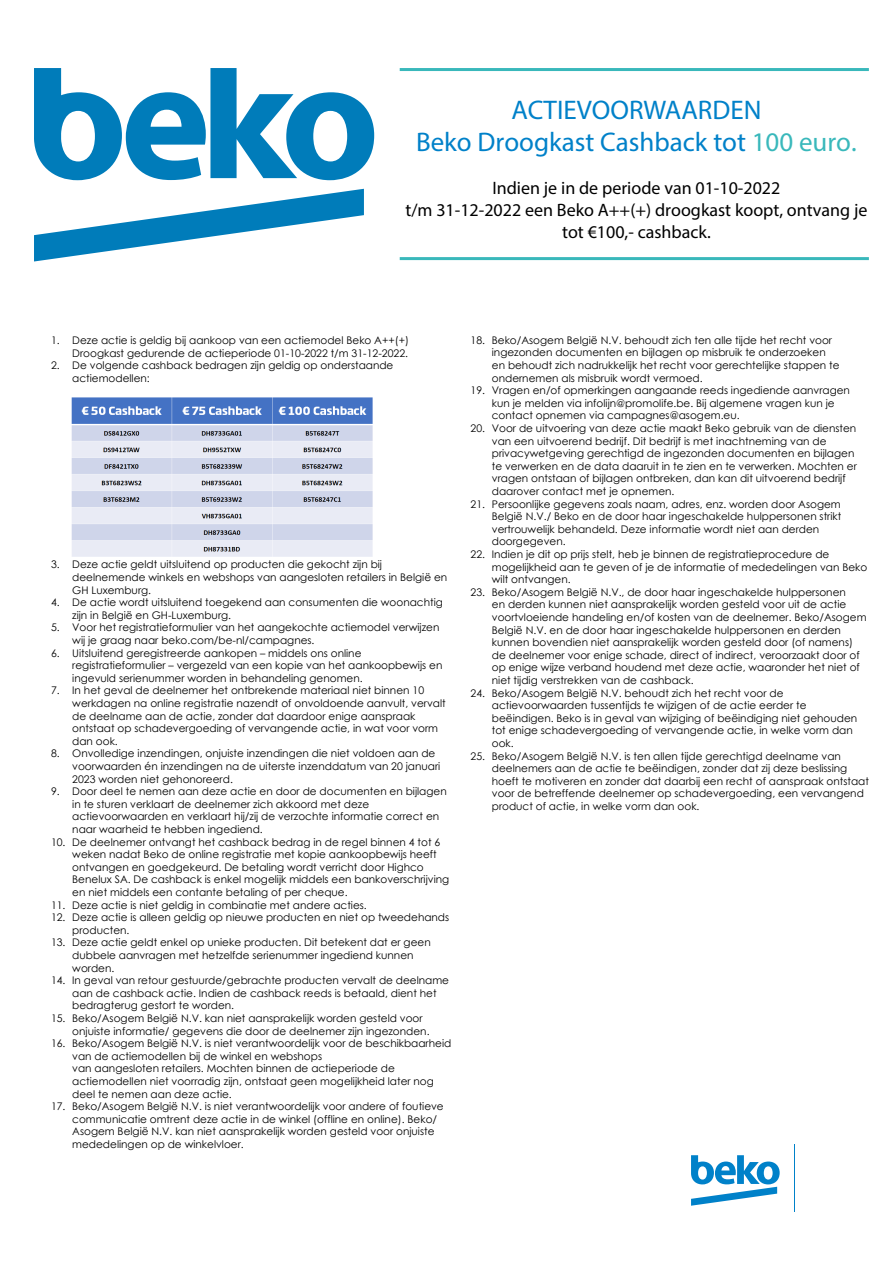
<style>
.page{position:relative;width:893px;height:1263px;background:#fff}
.page>*{position:absolute;margin:0;border:0;box-sizing:border-box;transform-origin:0 0}
.t1{font:27px/32.4px "Myriad Pro";color:#0081c9;text-align:center}
.t2{font:18px/21.6px "Myriad Pro";color:#000;text-align:center}
.t3{font:10.5px/12.6px "Century Gothic";color:#000}
.s1{color:#39b8bb}
</style>
<div class="page">
<hr style="left:400px;top:68px;width:469px;height:3px;background:#39b8bb">
<hr style="left:400px;top:257px;width:469px;height:3px;background:#39b8bb">
<svg style="left:34px;top:68px;width:340px;height:112px"></svg>
<svg style="left:34px;top:189px;width:330px;height:72px"></svg>
<hr style="left:794px;top:1144px;width:1px;height:68px;background:#0081c9">
<svg style="left:691px;top:1155px;width:89px;height:51px"></svg>
<img style="left:72px;top:397px;width:301px;height:160px">
<h1 class="t1" style="left:416px;top:93px;width:442px">ACTIEVOORWAARDEN<br>Beko Droogkast Cashback tot <span class="s1">100 euro.</span></h1>
<h2 class="t2" style="left:405px;top:177px;width:463px">Indien je in de periode van 01-10-2022<br>t/m 31-12-2022 een Beko A++(+) droogkast koopt, ontvang je tot €100,- cashback.</h2>
<p class="t3" style="left:51px;top:334px;width:359px;text-align:right">1. Deze actie is geldig bij aankoop van een actiemodel Beko A++(+)<br>Droogkast gedurende de actieperiode 01-10-2022 t/m 31-12-2022.</p>
<p class="t3" style="left:72px;top:359px;width:323px;text-indent:-21px">2. De volgende cashback bedragen zijn geldig op onderstaande actiemodellen:</p>
<p class="t3" style="left:72px;top:558px;width:376px;text-indent:-21px">3. Deze actie geldt uitsluitend op producten die gekocht zijn bij deelnemende winkels en webshops van aangesloten retailers in België en<br>GH Luxemburg.</p>
<p class="t3" style="left:72px;top:596px;width:372px;text-indent:-21px">4. De actie wordt uitsluitend toegekend aan consumenten die woonachtig zijn in België en GH-Luxemburg.</p>
<p class="t3" style="left:72px;top:621px;width:369px;text-indent:-21px">5. Voor het registratieformulier van het aangekochte actiemodel verwijzen wij je graag naar beko.com/be-nl/campagnes.</p>
<p class="t3" style="left:72px;top:646px;width:372px;text-indent:-21px">6. Uitsluitend geregistreerde aankopen – middels ons online registratieformulier – vergezeld van een kopie van het aankoopbewijs en ingevuld serienummer worden in behandeling genomen.</p>
<p class="t3" style="left:72px;top:684px;width:375px;text-indent:-21px">7. In het geval de deelnemer het ontbrekende materiaal niet binnen 10 werkdagen na online registratie nazendt of onvoldoende aanvult, vervalt de deelname aan de actie, zonder dat daardoor enige aanspraak ontstaat op schadevergoeding of vervangende actie, in wat voor vorm dan ook.</p>
<p class="t3" style="left:72px;top:747px;width:370px;text-indent:-21px">8. Onvolledige inzendingen, onjuiste inzendingen die niet voldoen aan de voorwaarden én inzendingen na de uiterste inzenddatum van 20 januari<br>2023 worden niet gehonoreerd.</p>
<p class="t3" style="left:72px;top:785px;width:376px;text-indent:-21px">9. Door deel te nemen aan deze actie en door de documenten en bijlagen in te sturen verklaart de deelnemer zich akkoord met deze actievoorwaarden en verklaart hij/zij de verzochte informatie correct en naar waarheid te hebben ingediend.</p>
<p class="t3" style="left:72px;top:835px;width:378px;text-indent:-21px">10. De deelnemer ontvangt het cashback bedrag in de regel binnen 4 tot 6 weken nadat Beko de online registratie met kopie aankoopbewijs heeft ontvangen en goedgekeurd. De betaling wordt verricht door Highco Benelux SA. De cashback is enkel mogelijk middels een bankoverschrijving en niet middels een contante betaling of per cheque.</p>
<p class="t3" style="left:51px;top:898px;width:317px">11. Deze actie is niet geldig in combinatie met andere acties.</p>
<p class="t3" style="left:72px;top:911px;width:378px;text-indent:-21px">12. Deze actie is alleen geldig op nieuwe producten en niet op tweedehands producten.</p>
<p class="t3" style="left:72px;top:936px;width:360px;text-indent:-21px">13. Deze actie geldt enkel op unieke producten. Dit betekent dat er geen dubbele aanvragen met hetzelfde serienummer ingediend kunnen worden.</p>
<p class="t3" style="left:72px;top:974px;width:378px;text-indent:-21px">14. In geval van retour gestuurde/gebrachte producten vervalt de deelname aan de cashback actie. Indien de cashback reeds is betaald, dient het bedragterug gestort te worden.</p>
<p class="t3" style="left:72px;top:1012px;width:359px;text-indent:-21px">15. Beko/Asogem België N.V. kan niet aansprakelijk worden gesteld voor onjuiste informatie/ gegevens die door de deelnemer zijn ingezonden.</p>
<p class="t3" style="left:72px;top:1037px;width:380px;text-indent:-21px">16. Beko/Asogem België N.V. is niet verantwoordelijk voor de beschikbaarheid van de actiemodellen bij de winkel en webshops<br>van aangesloten retailers. Mochten binnen de actieperiode de actiemodellen niet voorradig zijn, ontstaat geen mogelijkheid later nog deel te nemen aan deze actie.</p>
<p class="t3" style="left:72px;top:1100px;width:373px;text-indent:-21px">17. Beko/Asogem België N.V. is niet verantwoordelijk voor andere of foutieve communicatie omtrent deze actie in de winkel (offline en online). Beko/ Asogem België N.V. kan niet aansprakelijk worden gesteld voor onjuiste mededelingen op de winkelvloer.</p>
<p class="t3" style="left:492px;top:334px;width:349px;text-indent:-21px">18. Beko/Asogem België N.V. behoudt zich ten alle tijde het recht voor ingezonden documenten en bijlagen op misbruik te onderzoeken en behoudt zich nadrukkelijk het recht voor gerechtelijke stappen te ondernemen als misbruik wordt vermoed.</p>
<p class="t3" style="left:492px;top:384px;width:360px;text-indent:-21px">19. Vragen en/of opmerkingen aangaande reeds ingediende aanvragen kun je melden via infolijn@promolife.be. Bij algemene vragen kun je contact opnemen via campagnes@asogem.eu.</p>
<p class="t3" style="left:492px;top:422px;width:367px;text-indent:-21px">20. Voor de uitvoering van deze actie maakt Beko gebruik van de diensten van een uitvoerend bedrijf. Dit bedrijf is met inachtneming van de privacywetgeving gerechtigd de ingezonden documenten en bijlagen te verwerken en de data daaruit in te zien en te verwerken. Mochten er vragen ontstaan of bijlagen ontbreken, dan kan dit uitvoerend bedrijf daarover contact met je opnemen.</p>
<p class="t3" style="left:492px;top:497px;width:351px;text-indent:-21px">21. Persoonlijke gegevens zoals naam, adres, enz. worden door Asogem België N.V./ Beko en de door haar ingeschakelde hulppersonen strikt vertrouwelijk behandeld. Deze informatie wordt niet aan derden doorgegeven.</p>
<p class="t3" style="left:492px;top:548px;width:377px;text-indent:-21px">22. Indien je dit op prijs stelt, heb je binnen de registratieprocedure de mogelijkheid aan te geven of je de informatie of mededelingen van Beko wilt ontvangen.</p>
<p class="t3" style="left:492px;top:586px;width:376px;text-indent:-21px">23. Beko/Asogem België N.V., de door haar ingeschakelde hulppersonen<br>en derden kunnen niet aansprakelijk worden gesteld voor uit de actie voortvloeiende handeling en/of kosten van de deelnemer. Beko/Asogem België N.V. en de door haar ingeschakelde hulppersonen en derden kunnen bovendien niet aansprakelijk worden gesteld door (of namens) de deelnemer voor enige schade, direct of indirect, veroorzaakt door of op enige wijze verband houdend met deze actie, waaronder het niet of niet tijdig verstrekken van de cashback.</p>
<p class="t3" style="left:492px;top:686px;width:367px;text-indent:-21px">24. Beko/Asogem België N.V. behoudt zich het recht voor de actievoorwaarden tussentijds te wijzigen of de actie eerder te beëindigen. Beko is in geval van wijziging of beëindiging niet gehouden tot enige schadevergoeding of vervangende actie, in welke vorm dan ook.</p>
<p class="t3" style="left:492px;top:749px;width:379px;text-indent:-21px">25. Beko/Asogem België N.V. is ten allen tijde gerechtigd deelname van deelnemers aan de actie te beëindigen, zonder dat zij deze beslissing hoeft te motiveren en zonder dat daarbij een recht of aanspraak ontstaat voor de betreffende deelnemer op schadevergoeding, een vervangend product of actie, in welke vorm dan ook.</p>
</div>
